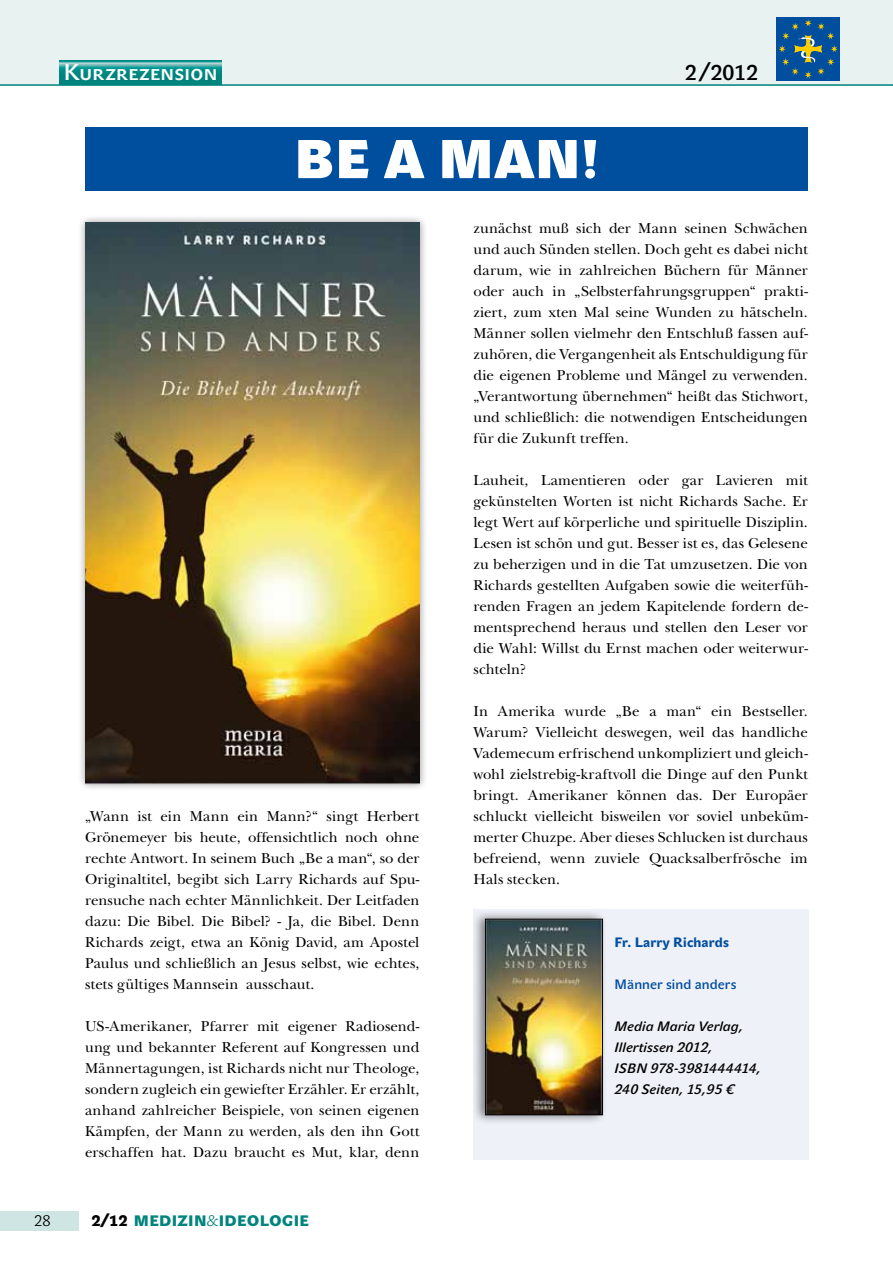
<style>
.page{position:relative;width:893px;height:1263px;background:#fff}
.page>*{position:absolute;margin:0;border:0;box-sizing:border-box;transform-origin:0 0}
.t1{font:700 54px "John Sans Heavy Pro";color:#fff}
.t2{font:22.5px "John Sans Medium Pro";letter-spacing:.01em;color:#fff}
.t3{font:21px "John Sans Medium Pro";color:#000}
.t4{font:15px/21px "New Baskerville Std";letter-spacing:.005em;color:#000;text-align:justify}
.t5{font:15px "John Sans Black Pro";letter-spacing:.015em;color:#00847d}
.t6{font:15px "John Sans Lite Pro";color:#000}
.t7{font:italic 13.5px/21px "John Sans Medium Pro";color:#000}
.t8{font:700 13.5px "John Sans Medium Pro";letter-spacing:.015em;color:#004e9e}
.t9{font:13.5px "John Sans Medium Pro";letter-spacing:.005em;color:#004e9e}
.s1{color:#000}
.s2{font-family:"John Sans Lite Pro"}
</style>
<div class="page">
<div style="left:0;top:0;width:893px;height:86px;background:#e7f2f1"></div>
<hr style="left:0;top:84px;width:893px;height:2px;background:#00847d">
<div style="left:85px;top:128px;width:723px;height:63px;background:#004e9e"></div>
<div style="left:0;top:1211px;width:79px;height:19px;background:#cfe5e4"></div>
<div style="left:777px;top:17px;width:63px;height:63px;background:#004e9e"></div>
<svg style="left:779px;top:19px;width:59px;height:59px"></svg>
<svg style="left:60px;top:60px;width:162px;height:24px;background:#18948e"></svg>
<div style="left:473px;top:909px;width:336px;height:251px;background:#eff1f9"></div>
<div style="left:472px;top:910px;width:136px;height:214px;background:#000;opacity:.5"></div>
<img style="left:487px;top:921px;width:114px;height:192px">
<div style="left:485px;top:919px;width:118px;height:196px;border:1px solid #000"></div>
<div style="left:77px;top:214px;width:351px;height:577px;background:#000;opacity:.4"></div>
<img style="left:85px;top:222px;width:334px;height:565px">
<h2 class="t2" style="left:64px;top:60px;width:155px">Kurzrezension</h2>
<h3 class="t3" style="left:685px;top:61px;width:75px">2/2012</h3>
<h1 class="t1" style="left:294px;top:128px;width:306px">BE AMAN!</h1>
<p class="t4" style="left:85px;top:805px;width:336px">„Wann ist ein Mann ein Mann?“ singt Herbert Grönemeyer bis heute, offensichtlich noch ohne rechte Antwort. In seinem Buch „Be a man“, so der Originaltitel, begibt sich Larry Richards auf Spu&shy;rensuche nach echter Männlichkeit. Der Leitfaden dazu: Die Bibel. Die Bibel? - Ja, die Bibel. Denn Richards zeigt, etwa an König David, am Apostel Paulus und schließlich an Jesus selbst, wie echtes, stets gültiges Mannsein ausschaut.</p>
<p class="t4" style="left:85px;top:1015px;width:336px">US-Amerikaner, Pfarrer mit eigener Radiosend&shy;ung und bekannter Referent auf Kongressen und Männertagungen, ist Richards nicht nur Theologe, sondern zugleich ein gewiefter Erzähler. Er erzählt, anhand zahlreicher Beispiele, von seinen eigenen Kämpfen, der Mann zu werden, als den ihn Gott erschaffen hat. Dazu braucht es Mut, klar, denn</p>
<p class="t6" style="left:34px;top:1212px;width:18px">28</p>
<p class="t5" style="left:91px;top:1212px;width:219px"><span class="s1">2/12</span> MEDIZIN<span class="s2">&amp;</span>I DEOLOGIE</p>
<p class="t4" style="left:473px;top:217px;width:336px">zunächst muß sich der Mann seinen Schwächen und auch Sünden stellen. Doch geht es dabei nicht darum, wie in zahlreichen Büchern für Männer oder auch in „Selbsterfahrungsgruppen“ prakti&shy;ziert, zum xten Mal seine Wunden zu hätscheln.<br>Männer sollen vielmehr den Entschluß fassen auf&shy;zuhören, die Vergangenheit als Entschuldigung für die eigenen Probleme und Mängel zu verwenden. „Verantwortung übernehmen“ heißt das Stichwort, und schließlich: die notwendigen Entscheidungen für die Zukunft treffen.</p>
<p class="t4" style="left:473px;top:469px;width:336px">Lauheit, Lamentieren oder gar Lavieren mit gekünstelten Worten ist nicht Richards Sache. Er legt Wert auf körperliche und spirituelle Disziplin.<br>Lesen ist schön und gut. Besser ist es, das Gelesene zu beherzigen und in die Tat umzusetzen. Die von Richards gestellten Aufgaben sowie die weiterfüh&shy;renden Fragen an jedem Kapitelende fordern de&shy;mentsprechend heraus und stellen den Leser vor die Wahl: Willst du Ernst machen oder weiterwur&shy;schteln?</p>
<p class="t4" style="left:473px;top:700px;width:336px">In Amerika wurde „Be a man“ ein Bestseller.<br>Warum? Vielleicht deswegen, weil das handliche Vademecum erfrischend unkompliziert und gleich&shy;wohl zielstrebig-kraftvoll die Dinge auf den Punkt bringt. Amerikaner können das. Der Europäer schluckt vielleicht bisweilen vor soviel unbeküm&shy;merter Chuzpe. Aber dieses Schlucken ist durchaus befreiend, wenn zuviele Quacksalberfrösche im Hals stecken.</p>
<p class="t8" style="left:615px;top:934px;width:116px">Fr. Larry Richards</p>
<p class="t9" style="left:615px;top:976px;width:123px">Männer sind anders</p>
<p class="t7" style="left:615px;top:1016px;width:148px">Media Maria Verlag,<br>Illertissen 2012,<br>ISBN 978-3981444414,<br>240 Seiten, 15,95 €</p>
</div>
